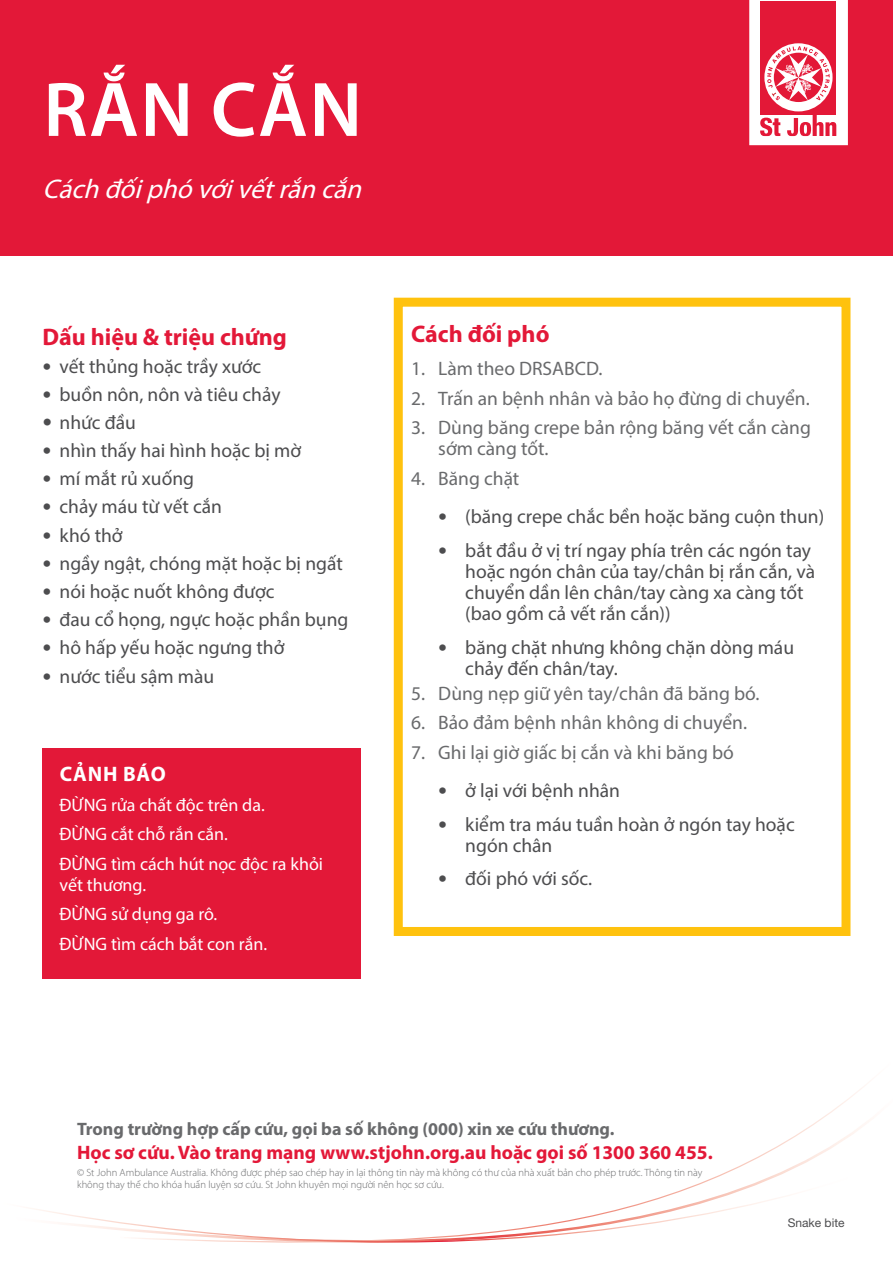
<style>
.page{position:relative;width:893px;height:1263px;background:#fff}
.page>*{position:absolute;margin:0;border:0;box-sizing:border-box;transform-origin:0 0}
.t1{font:600 78px "Myriad Pro";letter-spacing:.02em;color:#fff}
.t2{font:italic 27px "Myriad Pro";color:#fff}
.t3{font:700 24px "Myriad Pro";color:#e31838}
.t4{font:700 21px "Myriad Pro";letter-spacing:.04em;color:#fff}
.t5{font:19.5px/21px "Myriad Pro";color:#4d4d4f}
.t6{font:19.5px/21px "Myriad Pro";color:#696a6c}
.t7{font:700 19.5px "Myriad Pro";color:#e31838}
.t8{font:18px/29.5px "Myriad Pro";color:#fff}
.t9{font:700 18px "Myriad Pro";color:#696a6c}
.t10{font:12px "Helvetica Neue LT Std";color:#4d4d4f}
.t11{font:300 10.5px/12px "Myriad Pro";color:#696a6c}
.s1{font-family:"Helvetica Neue LT Std";font-size:18px}
.s2{font-family:"Helvetica Neue LT Std"}
</style>
<div class="page">
<svg style="left:30px;top:1171px;width:758px;height:72px"></svg>
<div style="left:0;top:0;width:893px;height:255px;background:#e31838"></div>
<svg style="left:749px;top:0;width:99px;height:145px"></svg>
<div style="left:394px;top:298px;width:456px;height:638px;border:9px solid #ffc20e"></div>
<div style="left:43px;top:748px;width:318px;height:231px;background:#e31838"></div>
<h1 class="t1" style="left:43px;top:60px;width:320px">RẮN CẮN</h1>
<h2 class="t2" style="left:43px;top:172px;width:328px">Cáchđốiphóvớivếtrắncắn</h2>
<p class="t3" style="left:43px;top:322px;width:246px">Dấu hiệu &amp; triệu chứng</p>
<p class="t5" style="left:43px;top:356px;width:220px"><span class="s1">•</span> vết thủng hoặc trầy xước</p>
<p class="t5" style="left:43px;top:384px;width:240px"><span class="s1">•</span> buồn nôn, nôn và tiêu chảy</p>
<p class="t5" style="left:43px;top:412px;width:95px"><span class="s2">•</span> nhức đầu</p>
<p class="t5" style="left:43px;top:440px;width:260px"><span class="s1">•</span> nhìn thấy hai hình hoặc bị mờ</p>
<p class="t5" style="left:43px;top:468px;width:153px"><span class="s1">•</span> mí mắt rủ xuống</p>
<p class="t5" style="left:43px;top:496px;width:181px"><span class="s1">•</span> chảy máu từ vết cắn</p>
<p class="t5" style="left:43px;top:524px;width:82px"><span class="s1">•</span> khó thở</p>
<p class="t5" style="left:43px;top:552px;width:302px"><span class="s1">•</span> ngầy ngật, chóng mặt hoặc bị ngất</p>
<p class="t5" style="left:43px;top:580px;width:234px"><span class="s1">•</span> nói hoặc nuốt không được</p>
<p class="t5" style="left:43px;top:608px;width:307px"><span class="s1">•</span> đau cổ họng, ngực hoặc phần bụng</p>
<p class="t5" style="left:43px;top:636px;width:243px"><span class="s1">•</span> hô hấp yếu hoặc ngưng thở</p>
<p class="t5" style="left:43px;top:666px;width:173px"><span class="s1">•</span> nước tiểu sậm màu</p>
<p class="t4" style="left:60px;top:760px;width:108px">Cảnh báo</p>
<p class="t8" style="left:60px;top:790px;width:265px">ĐỪNG rửa chất độc trên da.<br>ĐỪNG cắt chỗ rắn cắn.<br>ĐỪNG tìm cách hút nọc độc ra khỏi</p>
<p class="t8" style="left:60px;top:870px;width:209px">vết thương.<br>ĐỪNG sử dụng ga rô.<br>ĐỪNG tìm cách bắt con rắn.</p>
<p class="t3" style="left:411px;top:318px;width:140px">Cách đối phó</p>
<p class="t6" style="left:411px;top:358px;width:193px">1. Làm theo DRSABCD.</p>
<p class="t6" style="left:411px;top:388px;width:400px">2. Trấn an bệnh nhân và bảo họ đừng di chuyển.</p>
<p class="t6" style="left:438px;top:417px;width:374px;text-indent:-27px">3. Dùng băng crepe bản rộng băng vết cắn càng sớm càng tốt.</p>
<p class="t6" style="left:411px;top:468px;width:110px">4. Băng chặt</p>
<p class="t5" style="left:438px;top:506px;width:387px"><span class="s1">•</span> (băng crepe chắc bền hoặc băng cuộn thun)</p>
<p class="t5" style="left:465px;top:539px;width:351px;text-indent:-27px"><span class="s1">•</span> bắt đầu ở vị trí ngay phía trên các ngón tay hoặc ngón chân của tay/chân bị rắn cắn, và chuyển dần lên chân/tay càng xa càng tốt (bao gồm cả vết rắn cắn))</p>
<p class="t5" style="left:465px;top:636px;width:330px;text-indent:-27px"><span class="s1">•</span> băng chặt nhưng không chặn dòng máu chảy đến chân/tay.</p>
<p class="t6" style="left:411px;top:682px;width:350px">5. Dùng nẹp giữ yên tay/chân đã băng bó.</p>
<p class="t6" style="left:411px;top:712px;width:337px">6. Bảo đảm bệnh nhân không di chuyển.</p>
<p class="t6" style="left:411px;top:741px;width:324px">7. Ghi lại giờ giấc bị cắn và khi băng bó</p>
<p class="t5" style="left:438px;top:779px;width:183px"><span class="s1">•</span> ở lại với bệnh nhân</p>
<p class="t5" style="left:465px;top:813px;width:331px;text-indent:-27px"><span class="s1">•</span> kiểm tra máu tuần hoàn ở ngón tay hoặc ngón chân</p>
<p class="t5" style="left:438px;top:868px;width:155px"><span class="s1">•</span> đối phó với sốc.</p>
<p class="t9" style="left:77px;top:1117px;width:539px">Trong trường hợp cấp cứu, gọi ba số không (000) xin xe cứu thương.</p>
<p class="t7" style="left:77px;top:1140px;width:637px">Học sơ cứu. Vào trang mạng www.stjohn.org.au hoặc gọi số 1300 360 455.</p>
<p class="t11" style="left:77px;top:1166px;width:627px">© St John Ambulance Australia. Không được phép sao chép hay in lại thông tin này mà không có thư của nhà xuất bản cho phép trước. Thông tin này không thay thế cho khóa huấn luyện sơ cứu. St John khuyên mọi người nên học sơ cứu.</p>
<p class="t10" style="left:788px;top:1215px;width:58px">Snake bite</p>
</div>
